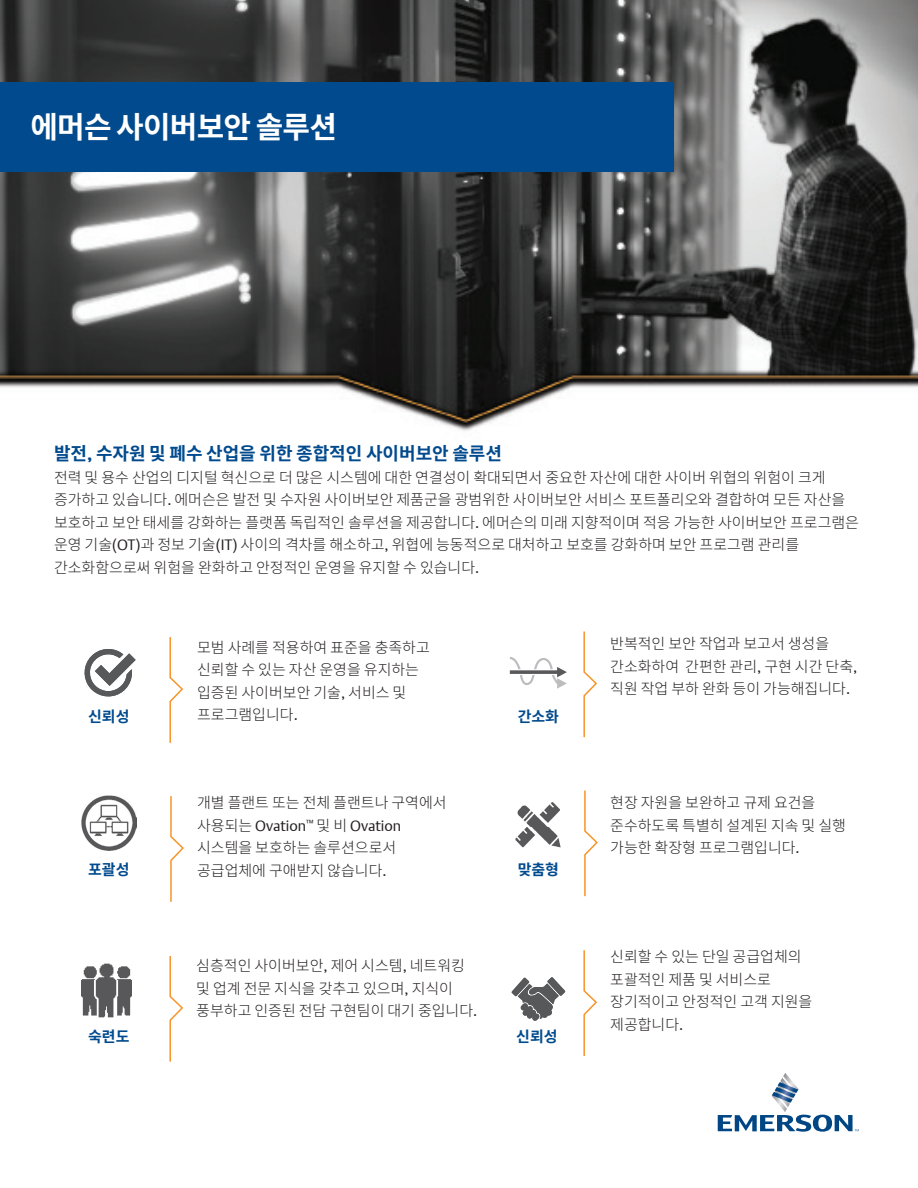
<style>
.page{position:relative;width:918px;height:1188px;background:#fff}
.page>*{position:absolute;margin:0;border:0;box-sizing:border-box;transform-origin:0 0}
.t1{font:700 30px "Noto Sans CJ Kkr";letter-spacing:-.025em;color:#fff}
.t2{font:700 18px "Noto Sans CJ Kkr";color:#004a8d}
.t3{font:300 15px/22.5px "Noto Sans CJ Kkr";color:#231f20}
.t4{font:15px "DTL Argo T Light";color:#231f20}
.t5{font:700 15px "Noto Sans CJ Kkr";color:#004a8d}
.s1{font-family:"DTL Argo T"}
.s2{font-family:"DTL Argo T Light";font-weight:400}
.s3{font-family:"Noto Sans CJ Kkr";font-weight:300}
</style>
<div class="page">
<img style="left:0;top:0;width:918px;height:431px">
<div style="left:0;top:83px;width:674px;height:89px;background:#004a8d"></div>
<svg style="left:169px;top:637px;width:14px;height:106px"></svg>
<svg style="left:170px;top:796px;width:14px;height:106px"></svg>
<svg style="left:169px;top:956px;width:14px;height:106px"></svg>
<svg style="left:583px;top:631px;width:14px;height:107px"></svg>
<svg style="left:584px;top:790px;width:14px;height:107px"></svg>
<svg style="left:583px;top:950px;width:14px;height:106px"></svg>
<img style="left:82px;top:963px;width:49px;height:55px">
<svg style="left:718px;top:1073px;width:141px;height:59px"></svg>
<svg style="left:84px;top:649px;width:52px;height:48px"></svg>
<svg style="left:512px;top:977px;width:53px;height:44px"></svg>
<svg style="left:510px;top:657px;width:57px;height:32px"></svg>
<img style="left:515px;top:802px;width:46px;height:46px">
<img style="left:81px;top:796px;width:55px;height:54px">
<h1 class="t1" style="left:30px;top:110px;width:308px">에머슨 사이버보안 솔루션</h1>
<p class="t2" style="left:54px;top:444px;width:450px">발전<span class="s1">,</span> 수자원 및 폐수 산업을 위한 종합적인 사이버보안 솔루션</p>
<p class="t3" style="left:54px;top:466px;width:807px">전력 및 용수 산업의 디지털 혁신으로 더 많은 시스템에 대한 연결성이 확대되면서 중요한 자산에 대한 사이버 위협의 위험이 크게 증가하고 있습니다<span class="s2">.</span> 에머슨은 발전 및 수자원 사이버보안 제품군을 광범위한 사이버보안 서비스 포트폴리오와 결합하여 모든 자산을 보호하고 보안 태세를 강화하는 플랫폼 독립적인 솔루션을 제공합니다<span class="s2">.</span> 에머슨의 미래 지향적이며 적응 가능한 사이버보안 프로그램은 운영 기술<span class="s2">(OT)</span>과 정보 기술<span class="s2">(IT)</span> 사이의 격차를 해소하고<span class="s2">,</span> 위협에 능동적으로 대처하고 보호를 강화하며 보안 프로그램 관리를 간소화함으로써 위험을 완화하고 안정적인 운영을 유지할 수 있습니다<span class="s2">.</span></p>
<p class="t5" style="left:88px;top:708px;width:43px">신뢰성</p>
<p class="t3" style="left:197px;top:636px;width:234px">모범 사례를 적용하여 표준을 충족하고 신뢰할 수 있는 자산 운영을 유지하는 입증된 사이버보안 기술<span class="s2">,</span> 서비스 및 프로그램입니다<span class="s2">.</span></p>
<p class="t5" style="left:518px;top:708px;width:43px">간소화</p>
<p class="t3" style="left:197px;top:792px;width:251px">개별 플랜트 또는 전체 플랜트나 구역에서</p>
<p class="t4" style="left:197px;top:816px;width:206px"><span class="s3">사용되는</span> Ovation<sup>™</sup> <span class="s3">및 비</span> Ovation</p>
<p class="t3" style="left:197px;top:837px;width:201px">시스템을 보호하는 솔루션으로서 공급업체에 구애받지 않습니다<span class="s2">.</span></p>
<p class="t5" style="left:88px;top:861px;width:43px">포괄성</p>
<p class="t5" style="left:518px;top:861px;width:43px">맞춤형</p>
<p class="t5" style="left:88px;top:1028px;width:43px">숙련도</p>
<p class="t3" style="left:196px;top:955px;width:283px">심층적인 사이버보안<span class="s2">,</span> 제어 시스템<span class="s2">,</span> 네트워킹 및 업계 전문 지식을 갖추고 있으며<span class="s2">,</span> 지식이 풍부하고 인증된 전담 구현팀이 대기 중입니다<span class="s2">.</span></p>
<p class="t5" style="left:516px;top:1028px;width:43px">신뢰성</p>
<p class="t3" style="left:610px;top:633px;width:249px">반복적인 보안 작업과 보고서 생성을 간소화하여 간편한 관리<span class="s2">,</span> 구현 시간 단축<span class="s2">, </span>직원 작업 부하 완화 등이 가능해집니다<span class="s2">.</span></p>
<p class="t3" style="left:610px;top:792px;width:237px">현장 자원을 보완하고 규제 요건을 준수하도록 특별히 설계된 지속 및 실행 가능한 확장형 프로그램입니다<span class="s2">.</span></p>
<p class="t3" style="left:610px;top:946px;width:204px">신뢰할 수 있는 단일 공급업체의 포괄적인 제품 및 서비스로 장기적이고 안정적인 고객 지원을 제공합니다<span class="s2">.</span></p>
</div>
